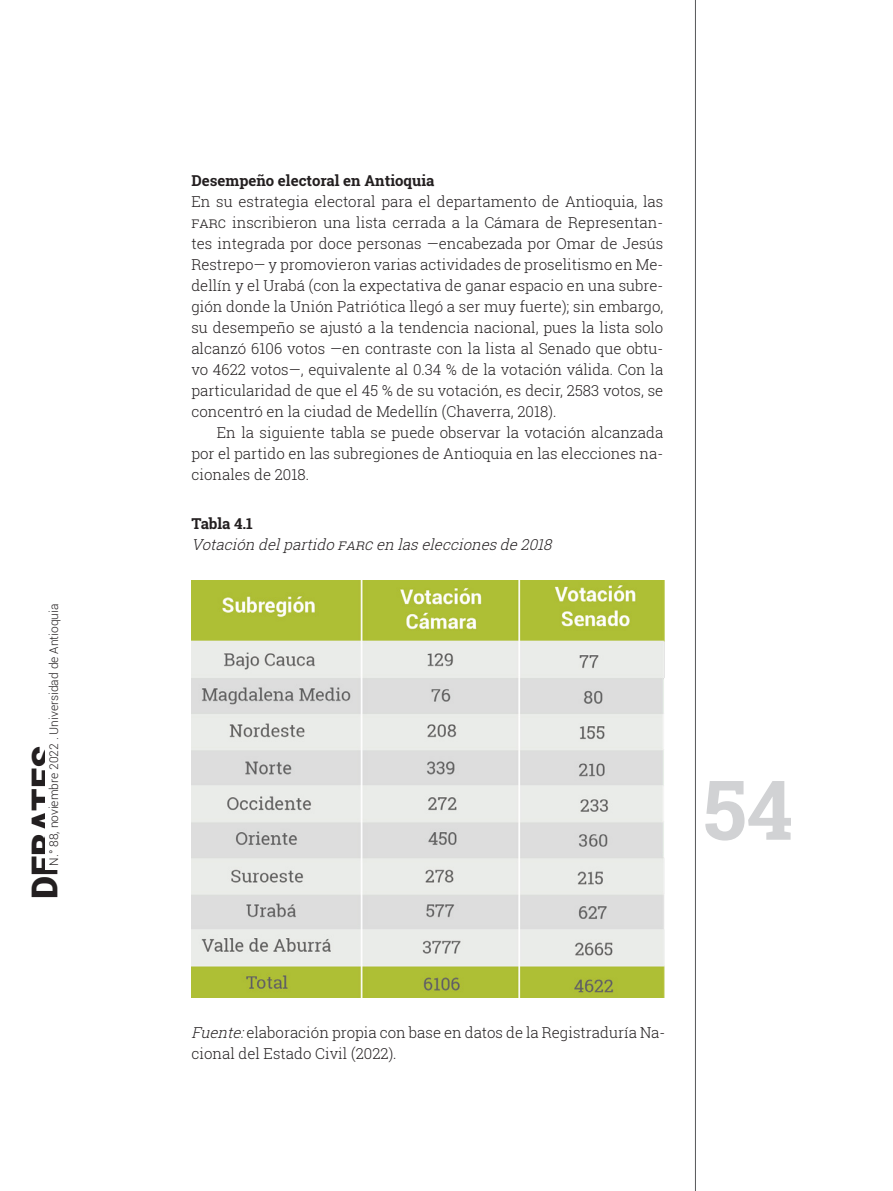
<style>
.page{position:relative;width:893px;height:1191px;background:#fff}
.page>*{position:absolute;margin:0;border:0;box-sizing:border-box;transform-origin:0 0}
.t1{font:700 82.5px "Roboto Slab";color:#d1d2d4}
.t2{font:900 35.7px "Roboto";color:#231f20}
.Cuerpo_de_texto{font:300 15px/21px "Roboto Slab";color:#231f20;text-align:justify}
.Cuerpo_de_texto-2{font:italic 300 15px "Roboto Slab";color:#231f20}
.Cuerpo_de_texto-3{font:700 15px "Roboto Slab";color:#231f20}
.t3{font:300 12px "Roboto";color:#231f20}
.s1{font-style:italic}
</style>
<div class="page">
<hr style="left:695px;top:0;width:1px;height:1191px;background:#57585a">
<img style="left:191px;top:580px;width:474px;height:417px">
<p class="t3" style="left:45px;top:865px;width:263px;rotate:-90deg">N.° 88, noviembre 2022 . Universidad de Antioquia</p>
<h2 class="t2" style="left:20px;top:899px;width:155px;rotate:-90deg">DEBATES</h2>
<p class="Cuerpo_de_texto-3" style="left:191px;top:170px;width:245px">Desempeño electoral en Antioquia</p>
<p class="Cuerpo_de_texto" style="left:191px;top:190px;width:473px">En su estrategia electoral para el departamento de Antioquia, las farc inscribieron una lista cerrada a la Cámara de Representan&shy;tes integrada por doce personas —encabezada por Omar de Jesús Restrepo— y promovieron varias actividades de proselitismo en Me&shy;dellín y el Urabá (con la expectativa de ganar espacio en una subre&shy;gión donde la Unión Patriótica llegó a ser muy fuerte); sin embargo, su desempeño se ajustó a la tendencia nacional, pues la lista solo alcanzó 6106 votos —en contraste con la lista al Senado que obtu&shy;vo 4622 votos—, equivalente al 0.34 % de la votación válida. Con la particularidad de que el 45 % de su votación, es decir, 2583 votos, se concentró en la ciudad de Medellín (Chaverra, 2018).</p>
<p class="Cuerpo_de_texto" style="left:191px;top:421px;width:473px;text-indent:26px">En la siguiente tabla se puede observar la votación alcanzada por el partido en las subregiones de Antioquia en las elecciones na&shy;cionales de 2018.</p>
<p class="Cuerpo_de_texto-3" style="left:191px;top:513px;width:63px">Tabla 4.1</p>
<p class="Cuerpo_de_texto-2" style="left:191px;top:534px;width:366px">Votación delpartidofarcen laseleccionesde2018</p>
<h1 class="t1" style="left:703px;top:753px;width:92px">54</h1>
<p class="Cuerpo_de_texto" style="left:191px;top:1022px;width:476px"><span class="s1">Fuente:</span>elaboración propia con base en datos de la Registraduría Na&shy;cional del Estado Civil (2022).</p>
</div>
